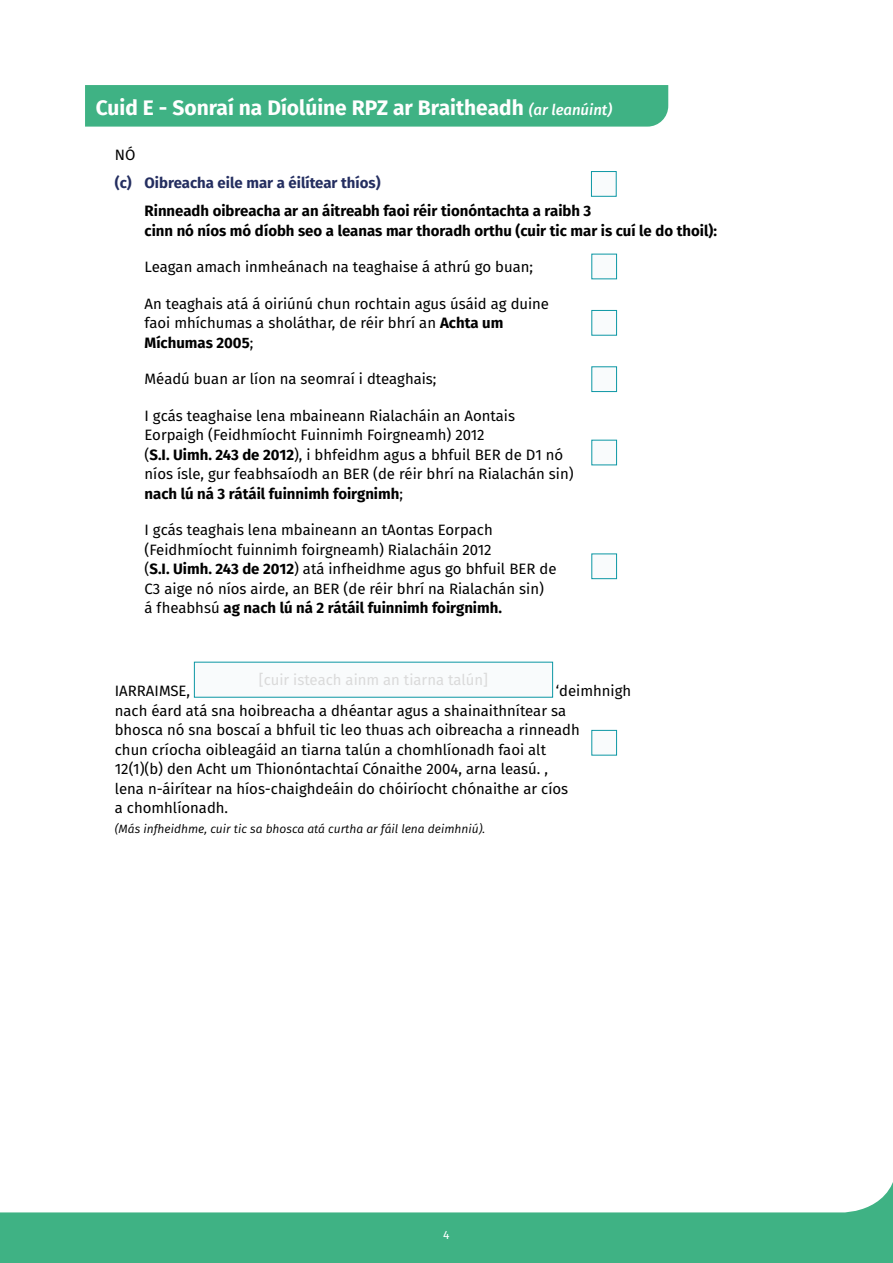
<style>
.page{position:relative;width:893px;height:1263px;background:#fff}
.page>*{position:absolute;margin:0;border:0;box-sizing:border-box;transform-origin:0 0}
.t1{font:700 21px "Fira Sans";color:#fff}
.t2{font:15px/19.5px "Fira Sans";color:#000}
.t3{font:700 15px/19.5px "Fira Sans";color:#000}
.t4{font:700 15px "Fira Sans";color:#242e60}
.t5{font:15px "Fira Sans";color:#dadada}
.t6{font:italic 12px "Fira Sans";color:#000}
.t7{font:12px "Fira Sans";color:#fff}
.s1{font-weight:500;font-style:italic;font-size:15px}
.s2{font-weight:700}
</style>
<div class="page">
<div style="left:0;top:1171px;width:893px;height:92px;background:#3fb284"></div>
<div style="left:0;top:1171px;width:893px;height:41px;background:#fff"></div>
<div style="left:85px;top:85px;width:583px;height:42px;background:#3fb284"></div>
<div style="left:591px;top:171px;width:26px;height:26px;background:#f9fbfc;border:1px solid #0c97a4"></div>
<div style="left:591px;top:553px;width:26px;height:26px;background:#f9fbfc;border:1px solid #0c97a4"></div>
<div style="left:591px;top:730px;width:26px;height:25px;background:#f9fbfc;border:1px solid #0c97a4"></div>
<div style="left:591px;top:254px;width:26px;height:25px;background:#f9fbfc"></div>
<div style="left:591px;top:310px;width:26px;height:26px;background:#f9fbfc;border:1px solid #0c97a4"></div>
<div style="left:591px;top:366px;width:26px;height:26px;background:#f9fbfc;border:1px solid #0c97a4"></div>
<div style="left:591px;top:440px;width:26px;height:25px;background:#f9fbfc"></div>
<div style="left:194px;top:662px;width:359px;height:35px;background:#f9fbfc"></div>
<p class="t1" style="left:96px;top:90px;width:518px">Cuid E - Sonraí na Díolúine RPZ ar Braitheadh <span class="s1">(ar leanúint)</span></p>
<p class="t2" style="left:115px;top:145px;width:22px">NÓ</p>
<p class="t4" style="left:115px;top:170px;width:267px">(c) Oibreacha eile mar a éilítear thíos)</p>
<p class="t3" style="left:145px;top:200px;width:574px">Rinneadh oibreacha ar an áitreabh faoi réir tionóntachta a raibh 3<br>cinn nó níos mó díobh seo a leanas mar thoradh orthu (cuir tic mar is cuí le do thoil):</p>
<p class="t2" style="left:145px;top:257px;width:390px">Leagan amach inmheánach na teaghaise á athrú go buan;</p>
<p class="t2" style="left:145px;top:293px;width:406px">An teaghais atá á oiriúnú chun rochtain agus úsáid ag duine faoi mhíchumas a sholáthar, de réir bhrí an <span class="s2">Achta um<br>Míchumas 2005</span>;</p>
<p class="t2" style="left:145px;top:369px;width:293px">Méadú buan ar líon na seomraí i dteaghais;</p>
<p class="t2" style="left:145px;top:405px;width:430px">I gcás teaghaise lena mbaineann Rialacháin an Aontais Eorpaigh (Feidhmíocht Fuinnimh Foirgneamh) 2012<br>(<span class="s2">S.I. Uimh. 243 de 2012</span>), i bhfeidhm agus a bhfuil BER de D1 nó níos ísle, gur feabhsaíodh an BER (de réir bhrí na Rialachán sin) <span class="s2">nach lú ná 3 rátáil fuinnimh foirgnimh</span>;</p>
<p class="t2" style="left:145px;top:520px;width:413px">I gcás teaghais lena mbaineann an tAontas Eorpach (Feidhmíocht fuinnimh foirgneamh) Rialacháin 2012<br>(<span class="s2">S.I. Uimh. 243 de 2012</span>) atá infheidhme agus go bhfuil BER de C3 aige nó níos airde, an BER (de réir bhrí na Rialachán sin)<br>á fheabhsú <span class="s2">ag nach lú ná 2 rátáil fuinnimh foirgnimh.</span></p>
<p class="t5" style="left:259px;top:669px;width:231px">[cuir isteach ainm an tiarna talún]</p>
<p class="t2" style="left:115px;top:681px;width:518px;text-indent:441px">‘deimhnigh nach éard atá sna hoibreacha a dhéantar agus a shainaithnítear sa<br>bhosca nó sna boscaí a bhfuil tic leo thuas ach oibreacha a rinneadh<br>chun críocha oibleagáid an tiarna talún a chomhlíonadh faoi alt<br>12(1)(b) den Acht um Thionóntachtaí Cónaithe 2004, arna leasú. ,<br>lena n-áirítear na híos-chaighdeáin do chóiríocht chónaithe ar cíos<br>a chomhlíonadh.</p>
<p class="t6" style="left:115px;top:820px;width:372px">(Más infheidhme, cuir tic sa bhosca atá curtha ar fáil lena deimhniú).</p>
<p class="t2" style="left:115px;top:681px;width:77px">IARRAIMSE,</p>
<p class="t7" style="left:443px;top:1226px;width:8px">4</p>
</div>
